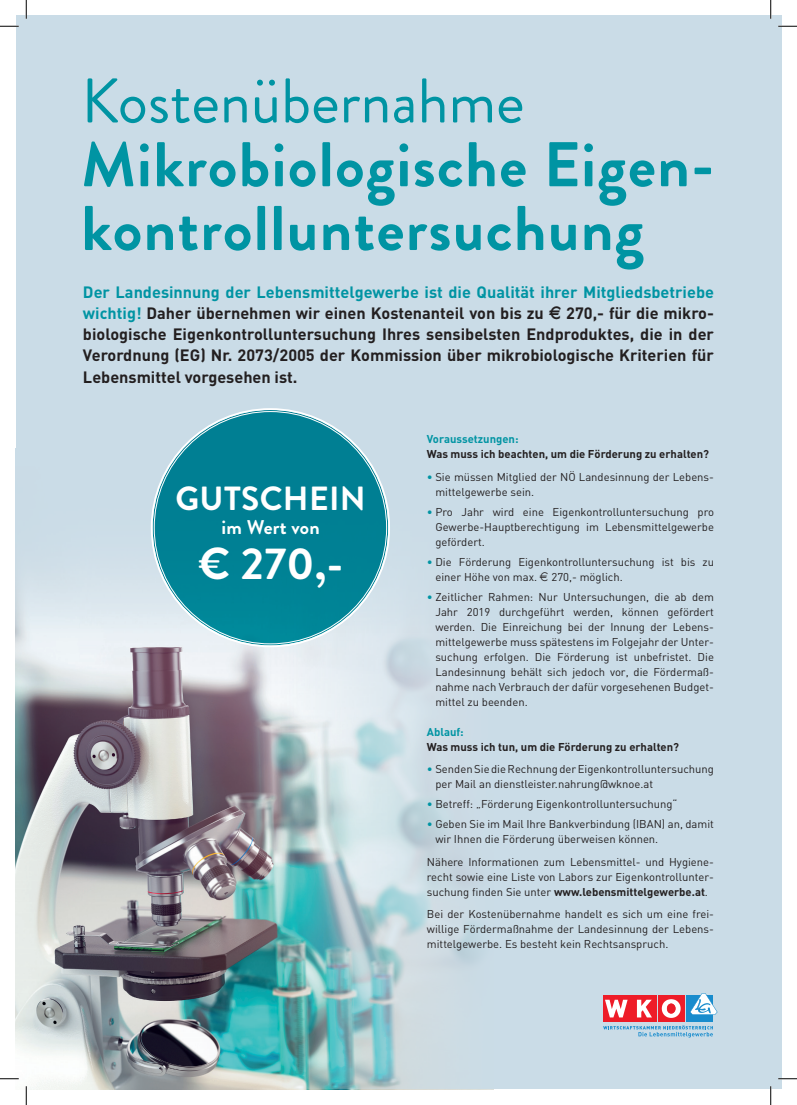
<style>
.page{position:relative;width:797px;height:1105px;background:#fff}
.page>*{position:absolute;margin:0;border:0;box-sizing:border-box;transform-origin:0 0}
.t1{font:700 63px/63.8px "Brandon Grotesque";letter-spacing:.02em;color:#0094a3}
.t2{font:63px "Brandon Grotesque";color:#0094a3}
.t3{font:700 44.62px "Brandon Grotesque";color:#fff}
.t4{font:700 33.5px "Brandon Grotesque";letter-spacing:.01em;color:#fff}
.t5{font:700 19.88px "Brandon Grotesque";letter-spacing:.01em;color:#fff}
.t6{font:700 16.25px/21.2px "DIN";color:#231f20;text-align:justify}
.t7{font:700 16.25px/21.2px "DIN";color:#0094a3}
.t8{font:11.25px/15px "DIN";color:#231f20}
.t9{font:700 11.25px "DIN";color:#231f20}
.t10{font:700 11.25px "DIN";color:#0094a3}
.s1{color:#231f20}
.s2{color:#0094a3}
.s3{font-weight:700}
</style>
<div class="page">
<div style="left:16px;top:16px;width:765px;height:1073px;background:#cadce7"></div>
<img style="left:16px;top:633px;width:266px;height:456px">
<svg style="left:282px;top:409px;width:192px;height:680px"></svg>
<div style="left:16px;top:448px;width:765px;height:185px;background:#cadce7"></div>
<svg style="left:603px;top:1025px;width:110px;height:12px"></svg>
<div style="left:658px;top:996px;width:26px;height:26px;background:#ee1c28"></div>
<div style="left:630px;top:996px;width:27px;height:26px;background:#ee1c28"></div>
<svg style="left:637px;top:1000px;width:15px;height:17px"></svg>
<div style="left:603px;top:996px;width:26px;height:26px;background:#ee1c28"></div>
<svg style="left:605px;top:1000px;width:22px;height:17px"></svg>
<svg style="left:661px;top:999px;width:19px;height:19px"></svg>
<div style="left:687px;top:996px;width:26px;height:26px;background:#198ccd"></div>
<svg style="left:690px;top:993px;width:27px;height:22px"></svg>
<div style="left:153px;top:410px;width:235px;height:235px;background:#008093;border-radius:50%"></div>
<svg style="left:0;top:25px;width:19px;height:2px"></svg>
<svg style="left:778px;top:25px;width:19px;height:2px"></svg>
<svg style="left:0;top:1078px;width:19px;height:1px"></svg>
<svg style="left:778px;top:1078px;width:19px;height:1px"></svg>
<svg style="left:25px;top:0;width:2px;height:19px"></svg>
<svg style="left:25px;top:1086px;width:2px;height:19px"></svg>
<svg style="left:770px;top:0;width:1px;height:19px"></svg>
<svg style="left:770px;top:1086px;width:1px;height:19px"></svg>
<h1 class="t2" style="left:81px;top:57px;width:445px">Kostenübernahme</h1>
<h1 class="t1" style="left:81px;top:134px;width:634px">Mikrobiologische Eigen&shy;kontrolluntersuchung</h1>
<h3 class="t7" style="left:83px;top:280px;width:632px">Der Landesinnung der Lebensmittelgewerbe ist die Qualität ihrer Mitgliedsbetriebe wichtig! <span class="s1">Daher übernehmen wir einen Kostenanteil von bis zu</span></h3>
<h3 class="t6" style="left:83px;top:302px;width:632px;text-indent:483px">270,- für die mikro&shy;biologische Eigenkontrolluntersuchung Ihres sensibelsten Endproduktes, die in der Verordnung (EG) Nr. 2073/2005 der Kommission über mikrobiologische Kriterien für Lebensmittel vorgesehen ist.</h3>
<h3 class="t4" style="left:175px;top:475px;width:192px">GUTSCHEIN</h3>
<h3 class="t5" style="left:221px;top:514px;width:100px">im Wert von</h3>
<h2 class="t3" style="left:198px;top:533px;width:147px">€ 270,-</h2>
<p class="t10" style="left:427px;top:432px;width:93px">Voraussetzungen:</p>
<p class="t9" style="left:427px;top:447px;width:284px">Was muss ich beachten, um die Förderung zu erhalten?</p>
<p class="t8" style="left:435px;top:469px;width:280px;text-indent:-9px"><span class="s2">•</span> Sie müssen Mitglied der NÖ Landesinnung der Lebens&shy;mittelgewerbe sein.</p>
<p class="t8" style="left:435px;top:504px;width:280px;text-align:justify;text-indent:-9px"><span class="s2">•</span> Pro Jahr wird eine Eigenkontrolluntersuchung pro Gewerbe--Hauptberechtigung im Lebensmittelgewerbe gefördert.</p>
<p class="t8" style="left:435px;top:554px;width:280px;text-indent:-9px"><span class="s2">•</span> Die Förderung Eigenkontrolluntersuchung ist bis zu einer Höhe von max.</p>
<p class="t8" style="left:551px;top:569px;width:73px">270,- möglich.</p>
<p class="t8" style="left:435px;top:589px;width:280px;text-align:justify;text-indent:-9px"><span class="s2">•</span> Zeitlicher Rahmen: Nur Untersuchungen, die ab dem Jahr 2019 durchgeführt werden, können gefördert werden. Die Einreichung bei der Innung der Lebens&shy;mittelgewerbe muss spätestens im Folgejahr der Unter&shy;suchung erfolgen. Die Förderung ist unbefristet. Die Landesinnung behält sich jedoch vor, die Fördermaß&shy;nahme nach Verbrauch der dafür vorgesehenen Budget&shy;mittel zu beenden.</p>
<p class="t10" style="left:427px;top:724px;width:38px">Ablauf:</p>
<p class="t9" style="left:427px;top:739px;width:254px">Was muss ich tun, um die Förderung zu erhalten?</p>
<p class="t8" style="left:435px;top:761px;width:280px;text-indent:-9px"><span class="s2">•</span> Senden Sie die Rechnung der Eigenkontrolluntersuchung per Mail an dienstleister.nahrung@wknoe.at</p>
<p class="t8" style="left:427px;top:796px;width:252px"><span class="s2">•</span> Betreff: „Förderung Eigenkontrolluntersuchung“</p>
<p class="t8" style="left:435px;top:816px;width:280px;text-indent:-9px"><span class="s2">•</span> Geben Sie im Mail Ihre Bankverbindung (IBAN) an, damit wir Ihnen die Förderung überweisen können.</p>
<p class="t8" style="left:427px;top:854px;width:289px;text-align:justify">Nähere Informationen zum Lebensmittel- und Hygiene&shy;recht sowie eine Liste von Labors zur Eigenkontrollunter&shy;suchung finden Sie unter <span class="s3">www.lebensmittelgewerbe.at</span>.</p>
<p class="t8" style="left:427px;top:906px;width:289px;text-align:justify">Bei der Kostenübernahme handelt es sich um eine frei&shy;willige Fördermaßnahme der Landesinnung der Lebens&shy;mittelgewerbe. Es besteht kein Rechtsanspruch.</p>
</div>
